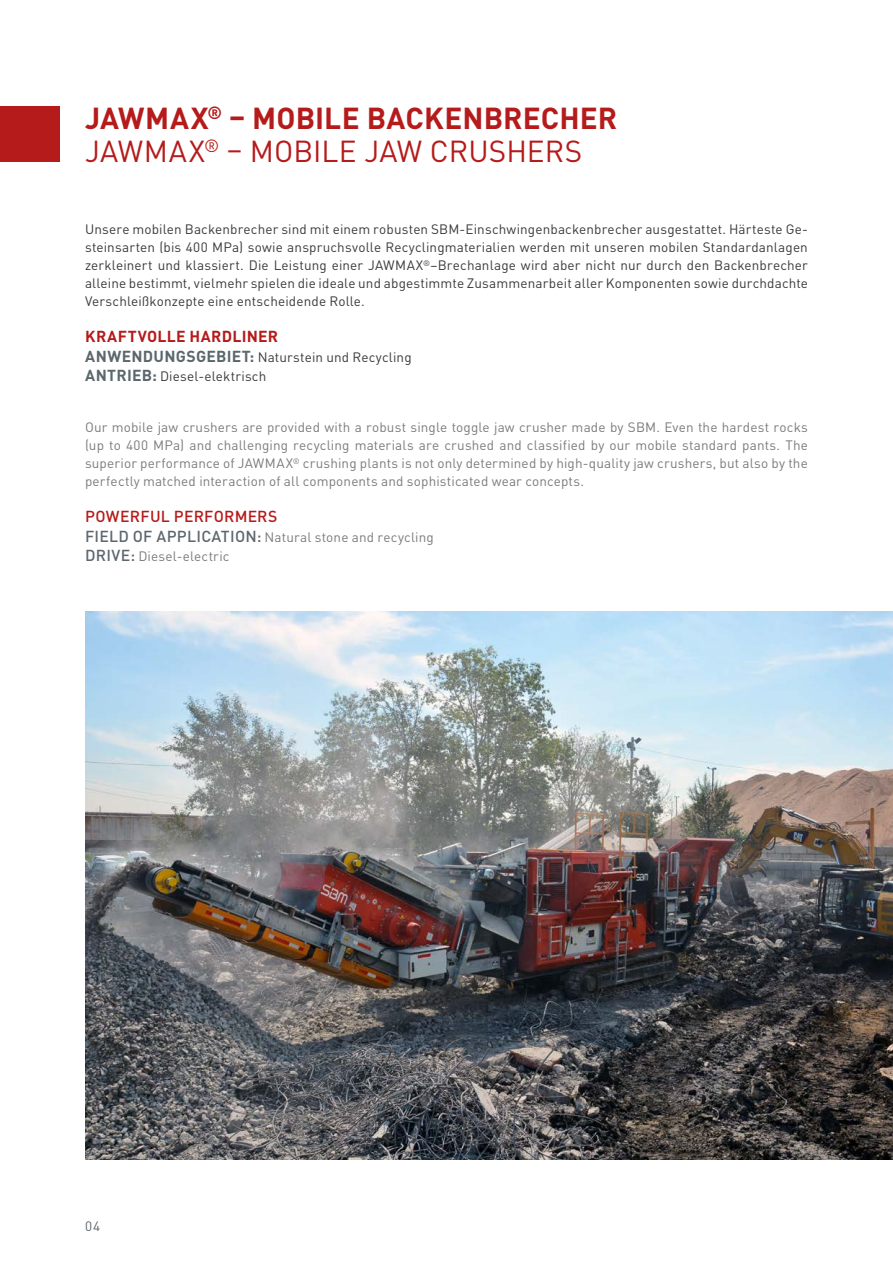
<style>
.page{position:relative;width:893px;height:1263px;background:#fff}
.page>*{position:absolute;margin:0;border:0;box-sizing:border-box;transform-origin:0 0}
.t1{font:700 30px/33px "DIN Pro";letter-spacing:.005em;color:#b51b1a}
.t2{font:700 15.75px "DIN Pro";letter-spacing:.02em;color:#b51b1a}
.t3{font:500 15.75px "DIN Pro";letter-spacing:.015em;color:#b51b1a}
.t4{font:13.5px/18px "DIN Pro";letter-spacing:.01em;color:#3a3a39;text-align:justify}
.t5{font:13.5px/18px "DIN Pro";letter-spacing:.01em;color:#7a7b7a;text-align:justify}
.t6{font:13.5px "DIN Pro";color:#5c676d}
.s1{font-weight:400}
.s2{font-weight:700;font-size:15.75px;color:#5c676d}
.s3{font-weight:500;font-size:15.75px;color:#5c676d}
</style>
<div class="page">
<div style="left:0;top:106px;width:60px;height:56px;background:#b51b1a"></div>
<img style="left:85px;top:612px;width:808px;height:547px">
<h1 class="t1" style="left:85px;top:98px;width:534px">JAWMAX<sup>®</sup> – MOBILE BACKENBRECHER<br><span class="s1">JAWMAX</span><sup>®</sup> <span class="s1">– MOBILE JAW CRUSHERS</span></h1>
<p class="t4" style="left:85px;top:219px;width:724px">Unsere mobilen Backenbrecher sind mit einem robusten SBM-Einschwingenbackenbrecher ausgestattet. Härteste Ge&shy;steinsarten (bis 400 MPa) sowie anspruchsvolle Recyclingmaterialien werden mit unseren mobilen Standardanlagen zerkleinert und klassiert. Die Leistung einer JAWMAX<sup>®</sup>–Brechanlage wird aber nicht nur durch den Backenbrecher alleine bestimmt, vielmehr spielen die ideale und abgestimmte Zusammenarbeit aller Komponenten sowie durchdachte Verschleißkonzepte eine entscheidende Rolle.</p>
<p class="t2" style="left:85px;top:323px;width:195px">KRAFTVOLLE HARDLINER</p>
<p class="t4" style="left:85px;top:346px;width:328px;line-height:19.5px"><span class="s2">ANWENDUNGSGEBIET:</span> Naturstein und Recycling<br><span class="s2">ANTRIEB:</span> Diesel-elektrisch</p>
<p class="t5" style="left:85px;top:417px;width:724px">Our mobile jaw crushers are provided with a robust single toggle jaw crusher made by SBM. Even the hardest rocks (up to 400 MPa) and challenging recycling materials are crushed and classified by our mobile standard pants. The superior performance of JAWMAX<sup>®</sup> crushing plants is not only determined by high-quality jaw crushers, but also by the perfectly matched interaction of all components and sophisticated wear concepts.</p>
<p class="t3" style="left:85px;top:504px;width:194px">POWERFUL PERFORMERS</p>
<p class="t5" style="left:85px;top:526px;width:350px;line-height:19.5px"><span class="s3">FIELD OF APPLICATION:</span> Natural stone and recycling<br><span class="s3">DRIVE:</span> Diesel-electric</p>
<p class="t6" style="left:85px;top:1215px;width:17px">04</p>
</div>
